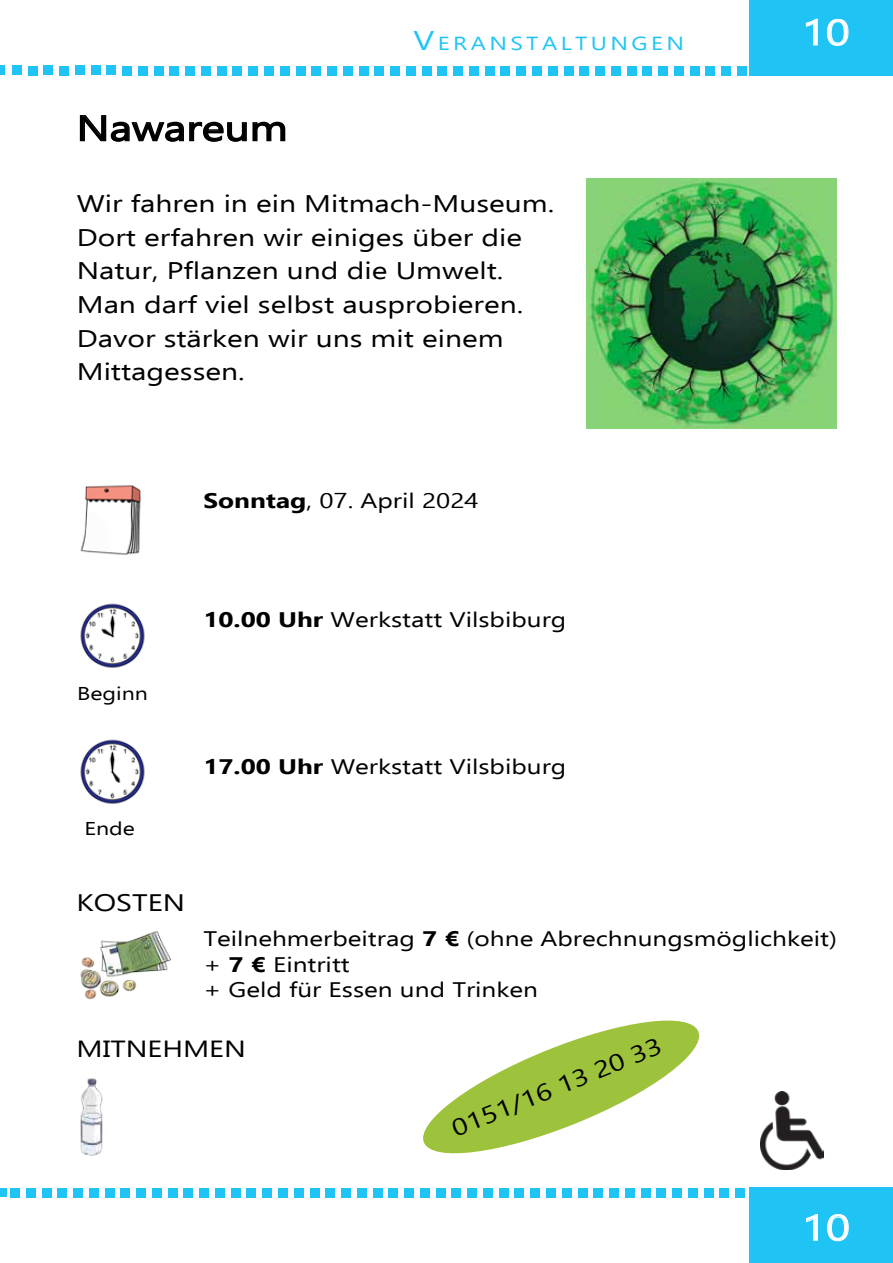
<style>
.page{position:relative;width:893px;height:1263px;background:#fff}
.page>*{position:absolute;margin:0;border:0;box-sizing:border-box;transform-origin:0 0}
.t1{font:36px "Ebrima";color:#fff;scale:1.25 1}
.t2{font:35.25px "Ebrima";color:#000;scale:1.25 1}
.t3{font:24px/33.6px "Ebrima";color:#000;scale:1.25 1}
.t4{font:23.85px "Ebrima";color:#000;scale:1.25 1}
.t5{font:23.4px "Ebrima";color:#000;scale:1.25 1}
.t6{font:21px/25.2px "Ebrima";color:#000;scale:1.25 1}
.t7{font:18.9px "Ebrima";letter-spacing:.145em;color:#20c4f4;scale:1.25 1}
.t8{font:18.45px "Ebrima";color:#000;scale:1.25 1}
.s1{font-size:27px}
.s2{font-weight:700}
</style>
<div class="page">
<div style="left:0;top:66px;width:5px;height:9px;background:#20c4f4"></div>
<div style="left:0;top:1188px;width:7px;height:9px;background:#20c4f4"></div>
<div style="left:750px;top:0;width:143px;height:75px;background:#20c4f4"></div>
<div style="left:737px;top:66px;width:9px;height:9px;background:#20c4f4"></div>
<div style="left:722px;top:66px;width:9px;height:9px;background:#20c4f4"></div>
<div style="left:706px;top:66px;width:9px;height:9px;background:#20c4f4"></div>
<div style="left:690px;top:66px;width:9px;height:9px;background:#20c4f4"></div>
<div style="left:674px;top:66px;width:9px;height:9px;background:#20c4f4"></div>
<div style="left:659px;top:66px;width:9px;height:9px;background:#20c4f4"></div>
<div style="left:643px;top:66px;width:9px;height:9px;background:#20c4f4"></div>
<div style="left:627px;top:66px;width:9px;height:9px;background:#20c4f4"></div>
<div style="left:611px;top:66px;width:9px;height:9px;background:#20c4f4"></div>
<div style="left:595px;top:66px;width:10px;height:9px;background:#20c4f4"></div>
<div style="left:580px;top:66px;width:9px;height:9px;background:#20c4f4"></div>
<div style="left:564px;top:66px;width:9px;height:9px;background:#20c4f4"></div>
<div style="left:548px;top:66px;width:9px;height:9px;background:#20c4f4"></div>
<div style="left:532px;top:66px;width:9px;height:9px;background:#20c4f4"></div>
<div style="left:517px;top:66px;width:9px;height:9px;background:#20c4f4"></div>
<div style="left:501px;top:66px;width:9px;height:9px;background:#20c4f4"></div>
<div style="left:485px;top:66px;width:9px;height:9px;background:#20c4f4"></div>
<div style="left:469px;top:66px;width:9px;height:9px;background:#20c4f4"></div>
<div style="left:454px;top:66px;width:9px;height:9px;background:#20c4f4"></div>
<div style="left:438px;top:66px;width:9px;height:9px;background:#20c4f4"></div>
<div style="left:359px;top:66px;width:9px;height:9px;background:#20c4f4"></div>
<div style="left:343px;top:66px;width:9px;height:9px;background:#20c4f4"></div>
<div style="left:327px;top:66px;width:10px;height:9px;background:#20c4f4"></div>
<div style="left:312px;top:66px;width:9px;height:9px;background:#20c4f4"></div>
<div style="left:422px;top:66px;width:9px;height:9px;background:#20c4f4"></div>
<div style="left:406px;top:66px;width:9px;height:9px;background:#20c4f4"></div>
<div style="left:391px;top:66px;width:9px;height:9px;background:#20c4f4"></div>
<div style="left:375px;top:66px;width:9px;height:9px;background:#20c4f4"></div>
<div style="left:296px;top:66px;width:9px;height:9px;background:#20c4f4"></div>
<div style="left:217px;top:66px;width:9px;height:9px;background:#20c4f4"></div>
<div style="left:201px;top:66px;width:9px;height:9px;background:#20c4f4"></div>
<div style="left:186px;top:66px;width:9px;height:9px;background:#20c4f4"></div>
<div style="left:170px;top:66px;width:9px;height:9px;background:#20c4f4"></div>
<div style="left:280px;top:66px;width:9px;height:9px;background:#20c4f4"></div>
<div style="left:264px;top:66px;width:10px;height:9px;background:#20c4f4"></div>
<div style="left:249px;top:66px;width:9px;height:9px;background:#20c4f4"></div>
<div style="left:233px;top:66px;width:9px;height:9px;background:#20c4f4"></div>
<div style="left:154px;top:66px;width:9px;height:9px;background:#20c4f4"></div>
<div style="left:138px;top:66px;width:9px;height:9px;background:#20c4f4"></div>
<div style="left:123px;top:66px;width:9px;height:9px;background:#20c4f4"></div>
<div style="left:107px;top:66px;width:9px;height:9px;background:#20c4f4"></div>
<div style="left:91px;top:66px;width:9px;height:9px;background:#20c4f4"></div>
<div style="left:75px;top:66px;width:9px;height:9px;background:#20c4f4"></div>
<div style="left:60px;top:66px;width:9px;height:9px;background:#20c4f4"></div>
<div style="left:44px;top:66px;width:9px;height:9px;background:#20c4f4"></div>
<div style="left:28px;top:66px;width:9px;height:9px;background:#20c4f4"></div>
<div style="left:12px;top:66px;width:9px;height:9px;background:#20c4f4"></div>
<svg style="left:806px;top:18px;width:12px;height:28px"></svg>
<svg style="left:827px;top:19px;width:22px;height:27px"></svg>
<div style="left:750px;top:1188px;width:143px;height:75px;background:#20c4f4"></div>
<div style="left:736px;top:1188px;width:9px;height:9px;background:#20c4f4"></div>
<div style="left:720px;top:1188px;width:9px;height:9px;background:#20c4f4"></div>
<div style="left:704px;top:1188px;width:9px;height:9px;background:#20c4f4"></div>
<div style="left:688px;top:1188px;width:9px;height:9px;background:#20c4f4"></div>
<div style="left:673px;top:1188px;width:9px;height:9px;background:#20c4f4"></div>
<div style="left:657px;top:1188px;width:9px;height:9px;background:#20c4f4"></div>
<div style="left:641px;top:1188px;width:9px;height:9px;background:#20c4f4"></div>
<div style="left:625px;top:1188px;width:9px;height:9px;background:#20c4f4"></div>
<div style="left:609px;top:1188px;width:10px;height:9px;background:#20c4f4"></div>
<div style="left:594px;top:1188px;width:9px;height:9px;background:#20c4f4"></div>
<div style="left:578px;top:1188px;width:9px;height:9px;background:#20c4f4"></div>
<div style="left:562px;top:1188px;width:9px;height:9px;background:#20c4f4"></div>
<div style="left:546px;top:1188px;width:9px;height:9px;background:#20c4f4"></div>
<div style="left:531px;top:1188px;width:9px;height:9px;background:#20c4f4"></div>
<div style="left:515px;top:1188px;width:9px;height:9px;background:#20c4f4"></div>
<div style="left:499px;top:1188px;width:9px;height:9px;background:#20c4f4"></div>
<div style="left:483px;top:1188px;width:9px;height:9px;background:#20c4f4"></div>
<div style="left:468px;top:1188px;width:9px;height:9px;background:#20c4f4"></div>
<div style="left:452px;top:1188px;width:9px;height:9px;background:#20c4f4"></div>
<div style="left:436px;top:1188px;width:9px;height:9px;background:#20c4f4"></div>
<div style="left:357px;top:1188px;width:9px;height:9px;background:#20c4f4"></div>
<div style="left:341px;top:1188px;width:10px;height:9px;background:#20c4f4"></div>
<div style="left:326px;top:1188px;width:9px;height:9px;background:#20c4f4"></div>
<div style="left:310px;top:1188px;width:9px;height:9px;background:#20c4f4"></div>
<div style="left:420px;top:1188px;width:9px;height:9px;background:#20c4f4"></div>
<div style="left:405px;top:1188px;width:9px;height:9px;background:#20c4f4"></div>
<div style="left:389px;top:1188px;width:9px;height:9px;background:#20c4f4"></div>
<div style="left:373px;top:1188px;width:9px;height:9px;background:#20c4f4"></div>
<div style="left:294px;top:1188px;width:9px;height:9px;background:#20c4f4"></div>
<div style="left:215px;top:1188px;width:9px;height:9px;background:#20c4f4"></div>
<div style="left:200px;top:1188px;width:9px;height:9px;background:#20c4f4"></div>
<div style="left:184px;top:1188px;width:9px;height:9px;background:#20c4f4"></div>
<div style="left:168px;top:1188px;width:9px;height:9px;background:#20c4f4"></div>
<div style="left:278px;top:1188px;width:10px;height:9px;background:#20c4f4"></div>
<div style="left:263px;top:1188px;width:9px;height:9px;background:#20c4f4"></div>
<div style="left:247px;top:1188px;width:9px;height:9px;background:#20c4f4"></div>
<div style="left:231px;top:1188px;width:9px;height:9px;background:#20c4f4"></div>
<div style="left:152px;top:1188px;width:9px;height:9px;background:#20c4f4"></div>
<div style="left:137px;top:1188px;width:9px;height:9px;background:#20c4f4"></div>
<div style="left:121px;top:1188px;width:9px;height:9px;background:#20c4f4"></div>
<div style="left:105px;top:1188px;width:9px;height:9px;background:#20c4f4"></div>
<div style="left:89px;top:1188px;width:9px;height:9px;background:#20c4f4"></div>
<div style="left:74px;top:1188px;width:9px;height:9px;background:#20c4f4"></div>
<div style="left:58px;top:1188px;width:9px;height:9px;background:#20c4f4"></div>
<div style="left:42px;top:1188px;width:9px;height:9px;background:#20c4f4"></div>
<div style="left:26px;top:1188px;width:9px;height:9px;background:#20c4f4"></div>
<div style="left:11px;top:1188px;width:9px;height:9px;background:#20c4f4"></div>
<svg style="left:806px;top:1214px;width:12px;height:27px"></svg>
<svg style="left:827px;top:1214px;width:22px;height:27px"></svg>
<svg style="left:79px;top:115px;width:207px;height:27px"></svg>
<img style="left:80px;top:931px;width:92px;height:69px">
<img style="left:80px;top:485px;width:61px;height:70px">
<img style="left:760px;top:1091px;width:63px;height:79px">
<svg style="left:423px;top:1020px;width:276px;height:134px"></svg>
<img style="left:80px;top:1078px;width:23px;height:78px">
<img style="left:587px;top:179px;width:249px;height:249px">
<img style="left:80px;top:603px;width:65px;height:65px">
<img style="left:80px;top:739px;width:65px;height:65px">
<h2 class="t2" style="left:77px;top:102px;width:170px">Nawareum</h2>
<p class="t7" style="left:414px;top:30px;width:218px"><span class="s1">V</span>ERANSTALTU NGEN</p>
<p class="t3" style="left:77px;top:186px;width:383px">Wir fahren in ein Mitmach-Museum.<br>Dort erfahren wir einiges über die<br>Natur, Pflanzen und die Umwelt.<br>Man darf viel selbst ausprobieren.<br>Davor stärken wir uns mit einem<br>Mittagessen.</p>
<p class="t6" style="left:203px;top:487px;width:222px"><span class="s2">Sonntag</span>, 07. April 2024</p>
<p class="t8" style="left:77px;top:679px;width:58px">Beginn</p>
<p class="t8" style="left:84px;top:815px;width:42px">Ende</p>
<p class="t4" style="left:77px;top:885px;width:88px">KOSTEN</p>
<p class="t6" style="left:203px;top:606px;width:292px"><span class="s2">10.00 Uhr</span> Werkstatt Vilsbiburg</p>
<p class="t6" style="left:203px;top:753px;width:292px"><span class="s2">17.00 Uhr</span> Werkstatt Vilsbiburg</p>
<h1 class="t1" style="left:801px;top:6px;width:40px">10</h1>
<p class="t6" style="left:203px;top:925px;width:508px">Teilnehmerbeitrag <span class="s2">7 €</span> (ohne Abrechnungsmöglichkeit) + <span class="s2">7 €</span> Eintritt<br>+ Geld für Essen und Trinken</p>
<p class="t5" style="left:77px;top:1031px;width:137px">MITNEHMEN</p>
<p class="t5" style="left:446px;top:1113px;width:181px;rotate:-22deg">0151/16 13 20 33</p>
<h1 class="t1" style="left:801px;top:1201px;width:40px">10</h1>
</div>
